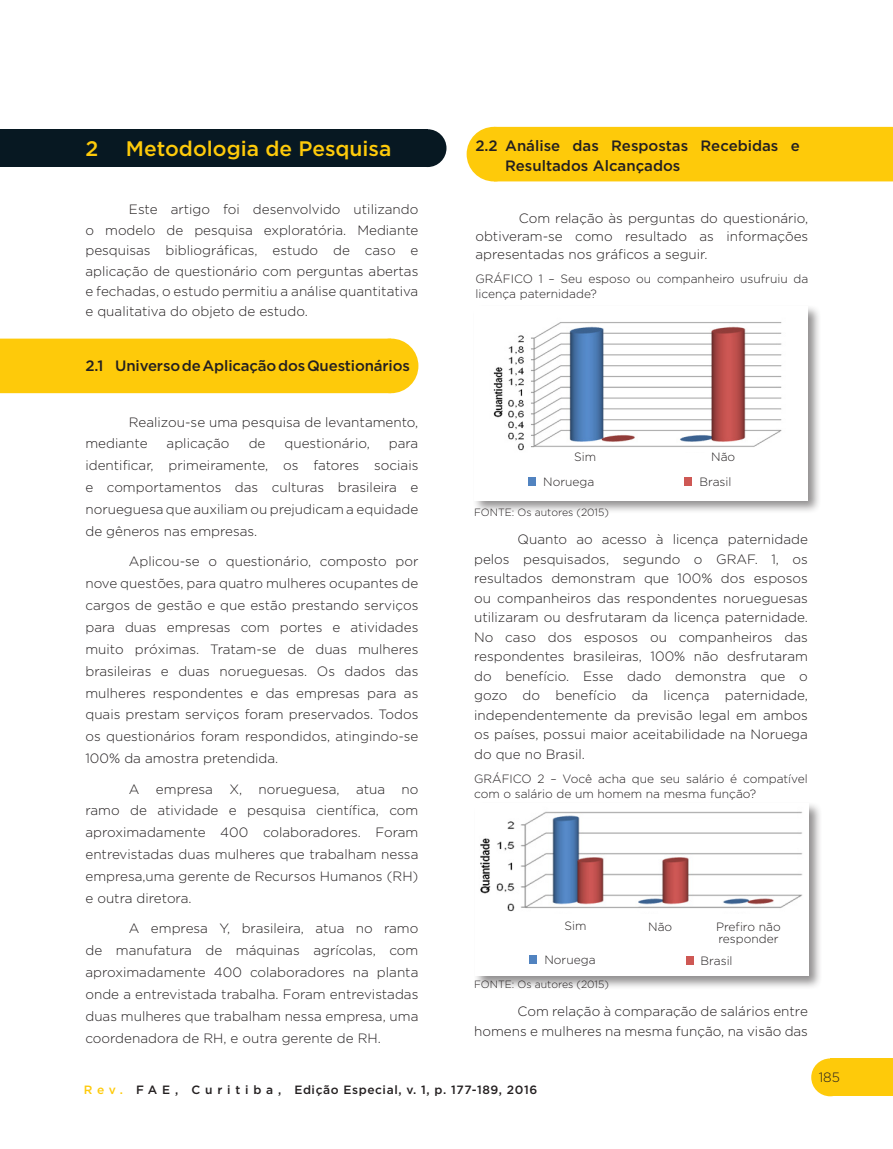
<style>
.page{position:relative;width:893px;height:1149px;background:#fff}
.page>*{position:absolute;margin:0;border:0;box-sizing:border-box;transform-origin:0 0}
.T1_copy{font:500 21px "Gotham";color:#feca0a}
.T2{font:500 15px/19.5px "Gotham";color:#231f20}
.Texto_PN{font:300 13.5px/21.9px "Gotham";color:#231f20;text-align:justify}
.Texto_PN-2{font:300 12px/15px "Gotham";color:#231f20}
.t1{font:500 12px "Gotham";letter-spacing:.05em;color:#231f20}
.Texto_PN-3{font:300 10.5px "Gotham";color:#231f20}
.s1{color:#feca0a}
</style>
<div class="page">
<div style="left:830px;top:1058px;width:63px;height:37px;background:#feca0a"></div>
<div style="left:811px;top:1058px;width:38px;height:37px;background:#feca0a;border-radius:50%"></div>
<div style="left:494px;top:127px;width:399px;height:54px;background:#feca0a"></div>
<div style="left:467px;top:127px;width:54px;height:54px;background:#feca0a;border-radius:50%"></div>
<div style="left:0;top:338px;width:391px;height:55px;background:#feca0a"></div>
<div style="left:364px;top:338px;width:54px;height:55px;background:#feca0a;border-radius:50%"></div>
<div style="left:0;top:129px;width:428px;height:38px;background:#071822"></div>
<div style="left:409px;top:129px;width:37px;height:38px;background:#071822;border-radius:50%"></div>
<div style="left:472px;top:304px;width:350px;height:210px;background:#231f20;opacity:.5"></div>
<div style="left:474px;top:306px;width:334px;height:194px;background:#fff"></div>
<img style="left:493px;top:322px;width:289px;height:129px">
<div style="left:529px;top:477px;width:7px;height:8px;background:#5183c0"></div>
<div style="left:685px;top:477px;width:7px;height:8px;background:#ce5854"></div>
<div style="left:473px;top:801px;width:350px;height:188px;background:#231f20;opacity:.5"></div>
<div style="left:475px;top:803px;width:334px;height:172px;background:#fff"></div>
<div style="left:530px;top:954px;width:7px;height:8px;background:#5183c0"></div>
<div style="left:686px;top:956px;width:7px;height:8px;background:#ce5854"></div>
<img style="left:480px;top:811px;width:323px;height:101px">
<p class="T1_copy" style="left:85px;top:136px;width:14px">2</p>
<p class="T1_copy" style="left:126px;top:136px;width:267px">Metodologia de Pesquisa</p>
<p class="Texto_PN" style="left:85px;top:199px;width:334px;line-height:20.4px;text-indent:44px">Este artigo foi desenvolvido utilizando o modelo de pesquisa exploratória. Mediante pesquisas bibliográficas, estudo de caso e aplicação de questionário com perguntas abertas e fechadas, o estudo permitiu a análise quantitativa e qualitativa do objeto de estudo.</p>
<p class="T2" style="left:85px;top:355px;width:326px">2.1 Universo de Aplicação dos Questionários</p>
<p class="T2" style="left:505px;top:136px;width:296px;text-indent:-30px">2.2 Análise das Respostas Recebidas e<br>Resultados Alcançados</p>
<p class="Texto_PN" style="left:475px;top:209px;width:334px;line-height:18px;text-indent:44px">Com relação às perguntas do questionário, obtiveram-se como resultado as informações apresentadas nos gráficos a seguir.</p>
<p class="Texto_PN-2" style="left:475px;top:270px;width:334px">GRÁFICO 1 – Seu esposo ou companheiro usufruiu da licença paternidade?</p>
<p class="Texto_PN" style="left:85px;top:410px;width:334px;text-indent:44px">Realizou-se uma pesquisa de levantamento, mediante</p>
<p class="Texto_PN" style="left:167px;top:432px;width:64px">aplicação</p>
<p class="Texto_PN" style="left:249px;top:432px;width:18px">de</p>
<p class="Texto_PN" style="left:285px;top:432px;width:87px">questionário,</p>
<p class="Texto_PN" style="left:85px;top:432px;width:334px;text-indent:303px">para identificar, primeiramente, os fatores sociais e comportamentos das culturas brasileira e norueguesa que auxiliam ou prejudicam a equidade de gêneros nas empresas.</p>
<p class="Texto_PN" style="left:85px;top:550px;width:334px;text-indent:44px">Aplicou-se o questionário, composto por nove questões, para quatro mulheres ocupantes de cargos de gestão e que estão prestando serviços para duas empresas com portes e atividades muito próximas. Tratam-se de duas mulheres brasileiras e duas norueguesas. Os dados das mulheres respondentes e das empresas para as quais prestam serviços foram preservados. Todos os questionários foram respondidos, atingindo-se 100% da amostra pretendida.</p>
<p class="Texto_PN" style="left:85px;top:777px;width:334px;text-indent:44px">A empresa X, norueguesa, atua no ramo de atividade e pesquisa científica, com aproximadamente 400 colaboradores. Foram entrevistadas duas mulheres que trabalham nessa empresa,uma gerente de Recursos Humanos (RH) e outra diretora.</p>
<p class="Texto_PN" style="left:85px;top:917px;width:334px;text-indent:44px">A empresa Y, brasileira, atua no ramo de manufatura de máquinas agrícolas, com aproximadamente 400 colaboradores na planta onde a entrevistada trabalha. Foram entrevistadas duas mulheres que trabalham nessa empresa, uma coordenadora de RH, e outra gerente de RH.</p>
<p class="Texto_PN-2" style="left:574px;top:449px;width:24px">Sim</p>
<p class="Texto_PN-2" style="left:699px;top:444px;width:37px;line-height:24.5px;text-indent:12px">Não<br>Brasil</p>
<p class="Texto_PN-3" style="left:474px;top:506px;width:136px">FONTE: Os autores (2015)</p>
<p class="Texto_PN" style="left:474px;top:529px;width:335px;line-height:19.5px;text-indent:44px">Quanto ao acesso à licença paternidade pelos pesquisados, segundo o GRAF. 1, os resultados demonstram que 100% dos esposos ou companheiros das respondentes norueguesas utilizaram ou desfrutaram da licença paternidade.<br>No caso dos esposos ou companheiros das respondentes brasileiras, 100% não desfrutaram do benefício. Esse dado demonstra que o gozo do benefício da licença paternidade, independentemente da previsão legal em ambos os países, possui maior aceitabilidade na Noruega do que no Brasil.</p>
<p class="Texto_PN-2" style="left:474px;top:770px;width:335px">GRÁFICO 2 – Você acha que seu salário é compatível com o salário de um homem na mesma função?</p>
<p class="Texto_PN-2" style="left:543px;top:473px;width:53px">Noruega</p>
<p class="Texto_PN-2" style="left:565px;top:917px;width:24px">Sim</p>
<p class="Texto_PN-2" style="left:648px;top:918px;width:26px">Não</p>
<p class="Texto_PN-2" style="left:544px;top:951px;width:53px">Noruega</p>
<p class="Texto_PN-2" style="left:716px;top:919px;width:66px;line-height:12px">Prefiro não responder</p>
<p class="Texto_PN-2" style="left:701px;top:952px;width:33px">Brasil</p>
<p class="Texto_PN-3" style="left:474px;top:978px;width:136px">FONTE: Os autores (2015)</p>
<p class="Texto_PN" style="left:474px;top:1001px;width:335px;line-height:19.5px;text-align:right">Com relação à comparação de salários entre homens e mulheres na mesma função, na visão das</p>
<p class="t1" style="left:84px;top:1082px;width:455px"><span class="s1">R e v .</span> F A E , C u r i t i b a , Edição Especial, v. 1, p. 177-189, 2016</p>
<p class="Texto_PN" style="left:819px;top:1065px;width:23px">185</p>
</div>
